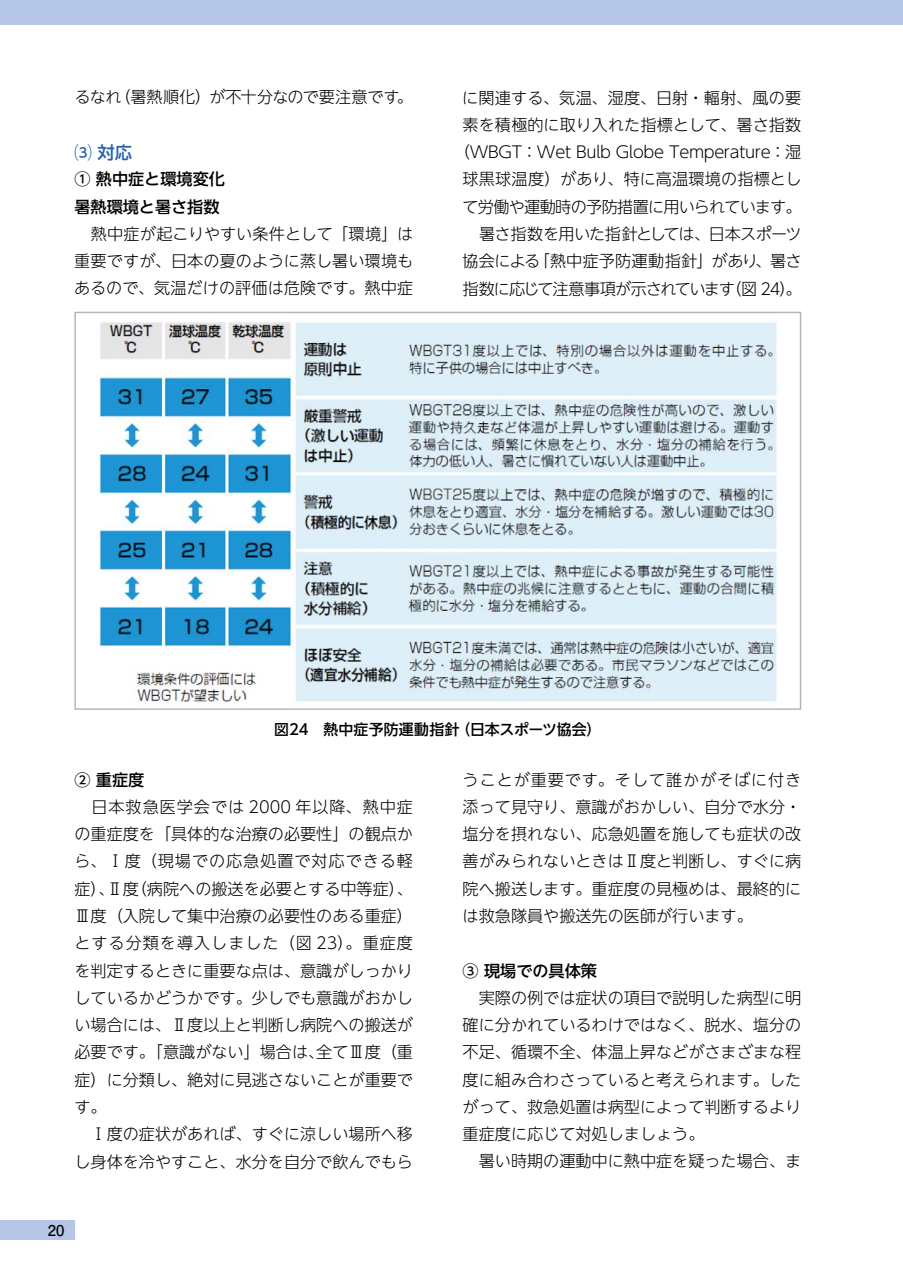
<style>
.page{position:relative;width:903px;height:1275px;background:#fff}
.page>*{position:absolute;margin:0;border:0;box-sizing:border-box;transform-origin:0 0}
.t1{font:500 17.32px "UD Shin Go NT Pr 6";color:#2660ad}
.t2{font:300 16.1px/27.3px "UD Shin Go NT Pr 6";color:#000;text-align:justify}
.t3{font:300 16.1px/27.3px "UD Shin Go NT Pr 6";letter-spacing:-.02em;color:#000;text-align:center}
.t4{font:500 16.1px/27.3px "UD Shin Go NT Pr 6";color:#000}
.t5{font:500 14.88px "UD Shin Go NT Pr 6";letter-spacing:.01em;color:#000}
.t6{font:700 14.88px "Futo Go B101 Pr 6";color:#000}
</style>
<div class="page">
<img style="left:99px;top:322px;width:678px;height:385px">
<div style="left:0;top:1220px;width:74px;height:20px;background:#b6c6e6"></div>
<div style="left:0;top:0;width:903px;height:25px;background:#b6c6e6"></div>
<p class="t2" style="left:74px;top:83px;width:340px">るなれ（暑熱順化）が不十分なので要注意です。</p>
<p class="t1" style="left:74px;top:138px;width:59px">⑶ 対応</p>
<p class="t4" style="left:74px;top:165px;width:152px">① 熱中症と環境変化暑熱環境と暑さ指数</p>
<p class="t2" style="left:74px;top:220px;width:341px">　熱中症が起こりやすい条件として「環境」は重要ですが、日本の夏のように蒸し暑い環境もあるので、気温だけの評価は危険です。熱中症</p>
<p class="t3" style="left:454px;top:83px;width:349px">に関連する、気温、湿度、日射・輻射、風の要素を積極的に取り入れた指標として、暑さ指数（WBGT：Wet Bulb Globe Temperature：湿球黒球温度）があり、特に高温環境の指標として労働や運動時の予防措置に用いられています。　暑さ指数を用いた指針としては、日本スポーツ協会による「熱中症予防運動指針」があり、暑さ指数に応じて注意事項が示されています（図 24）。</p>
<p class="t5" style="left:274px;top:718px;width:329px">図24　熱中症予防運動指針（日本スポーツ協会）</p>
<p class="t4" style="left:74px;top:765px;width:71px">② 重症度</p>
<p class="t2" style="left:74px;top:792px;width:340px;text-align:left">　日本救急医学会では 2000 年以降、熱中症の重症度を「具体的な治療の必要性」の観点から、Ⅰ度（現場での応急処置で対応できる軽症）、Ⅱ度（病院への搬送を必要とする中等症）、<br>Ⅲ度（入院して集中治療の必要性のある重症）とする分類を導入しました（図 23）。重症度を判定するときに重要な点は、意識がしっかりしているかどうかです。少しでも意識がおかしい場合には、Ⅱ度以上と判断し病院への搬送が必要です。「意識がない」場合は、全てⅢ度（重症）に分類し、絶対に見逃さないことが重要です。<br>　Ⅰ度の症状があれば、すぐに涼しい場所へ移し身体を冷やすこと、水分を自分で飲んでもら</p>
<p class="t2" style="left:463px;top:765px;width:340px">うことが重要です。そして誰かがそばに付き添って見守り、意識がおかしい、自分で水分・塩分を摂れない、応急処置を施しても症状の改善がみられないときはⅡ度と判断し、すぐに病院へ搬送します。重症度の見極めは、最終的には救急隊員や搬送先の医師が行います。</p>
<p class="t4" style="left:463px;top:956px;width:136px">③ 現場での具体策</p>
<p class="t2" style="left:463px;top:983px;width:340px;text-align:left">　実際の例では症状の項目で説明した病型に明確に分かれているわけではなく、脱水、塩分の不足、循環不全、体温上昇などがさまざまな程度に組み合わさっていると考えられます。したがって、救急処置は病型によって判断するより重症度に応じて対処しましょう。<br>　暑い時期の運動中に熱中症を疑った場合、ま</p>
<p class="t6" style="left:48px;top:1218px;width:18px">20</p>
</div>
